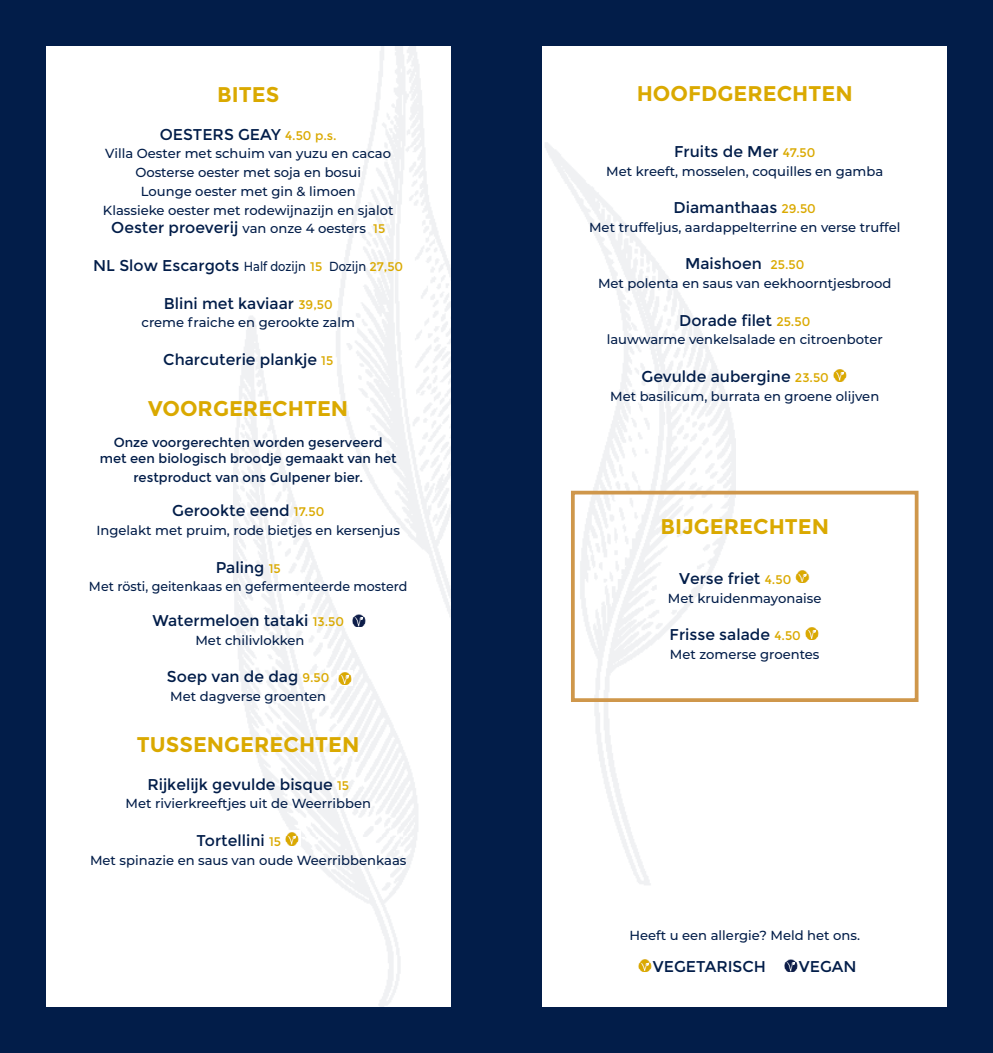
<style>
.page{position:relative;width:993px;height:1053px;background:#fff}
.page>*{position:absolute;margin:0;border:0;box-sizing:border-box;transform-origin:0 0}
.t1{font:700 21.25px "Montserrat";color:#daa900}
.t2{font:15.62px "Montserrat";color:#021d49}
.t3{font:500 13.12px/18.8px "Montserrat";color:#021d49;text-align:center}
.t4{font:13.12px/15.8px "Montserrat";color:#021d49;text-align:center}
.t5{font:500 13.12px "Montserrat";color:#021d49;scale:.96 1}
.t6{font:500 13.12px "Montserrat";color:#021d49;scale:.88 1}
.s1{font-size:12.5px;color:#daa900}
.s2{font-weight:500;font-size:13.12px}
.s3{font-weight:400;font-size:15.62px}
.s4{font-weight:400;font-size:12.5px;color:#daa900}
</style>
<div class="page">
<div style="left:0;top:0;width:992px;height:1052px;background:#021d49"></div>
<div style="left:46px;top:46px;width:404px;height:960px;background:#fff"></div>
<div style="left:542px;top:46px;width:404px;height:960px;background:#fff"></div>
<img style="left:234px;top:46px;width:216px;height:960px">
<img style="left:833px;top:369px;width:14px;height:13px">
<img style="left:795px;top:570px;width:15px;height:13px">
<img style="left:805px;top:627px;width:14px;height:13px">
<div style="left:570px;top:490px;width:348px;height:212px;border:4px solid #cf974b"></div>
<svg style="left:284px;top:830px;width:16px;height:2px"></svg>
<img style="left:284px;top:832px;width:16px;height:13px">
<img style="left:638px;top:959px;width:14px;height:13px">
<img style="left:784px;top:959px;width:14px;height:13px">
<svg style="left:351px;top:612px;width:15px;height:2px"></svg>
<img style="left:351px;top:614px;width:15px;height:13px">
<svg style="left:351px;top:627px;width:15px;height:1px"></svg>
<svg style="left:337px;top:670px;width:16px;height:2px"></svg>
<img style="left:337px;top:672px;width:16px;height:13px">
<h1 class="t1" style="left:217px;top:82px;width:63px">BITES</h1>
<p class="t2" style="left:160px;top:125px;width:178px">OESTERS GEAY <span class="s1">4.50 p.s.</span></p>
<p class="t3" style="left:103px;top:144px;width:292px">Villa Oester met schuim van yuzu en cacao Oosterse oester met soja en bosui<br>Lounge oester met gin &amp; limoen<br>Klassieke oester met rodewijnazijn en sjalot</p>
<p class="t2" style="left:111px;top:219px;width:275px">Oester proeverij <span class="s2">van onze 4 oesters</span> <span class="s1">15</span></p>
<p class="t6" style="left:93px;top:257px;width:353px"><span class="s3">NL Slow Escargots</span> Half dozijn <span class="s4">15</span> Dozijn <span class="s4">27,50</span></p>
<p class="t2" style="left:164px;top:294px;width:170px">Blini met kaviaar <span class="s1">39,50</span></p>
<p class="t3" style="left:141px;top:313px;width:215px">creme fraiche en gerookte zalm</p>
<p class="t2" style="left:163px;top:350px;width:172px">Charcuterie plankje <span class="s1">15</span></p>
<h1 class="t1" style="left:148px;top:395px;width:201px">VOORGERECHTEN</h1>
<p class="t4" style="left:100px;top:435px;width:298px">Onze voorgerechten worden geserveerd met een biologisch broodje gemaakt van het</p>
<p class="t4" style="left:133px;top:469px;width:231px">restproduct van ons Gulpener bier.</p>
<p class="t2" style="left:172px;top:502px;width:153px">Gerookte eend <span class="s1">17.50</span></p>
<p class="t3" style="left:96px;top:520px;width:305px">Ingelakt met pruim, rode bietjes en kersenjus</p>
<p class="t2" style="left:216px;top:558px;width:66px">Paling <span class="s1">15</span></p>
<p class="t5" style="left:89px;top:577px;width:333px">Met rösti, geitenkaas en gefermenteerde mosterd</p>
<p class="t2" style="left:152px;top:611px;width:193px">Watermeloen tataki <span class="s1">13.50</span></p>
<p class="t3" style="left:195px;top:630px;width:111px">Met chilivlokken</p>
<p class="t2" style="left:167px;top:667px;width:164px">Soep van de dag <span class="s1">9.50</span></p>
<p class="t3" style="left:170px;top:686px;width:157px">Met dagverse groenten</p>
<h1 class="t1" style="left:137px;top:731px;width:224px">TUSSENGERECHTEN</h1>
<p class="t2" style="left:147px;top:775px;width:203px">Rijkelijk gevulde bisque <span class="s1">15</span></p>
<p class="t3" style="left:125px;top:793px;width:247px">Met rivierkreeftjes uit de Weerribben</p>
<p class="t2" style="left:196px;top:831px;width:86px">Tortellini <span class="s1">15</span></p>
<p class="t3" style="left:90px;top:850px;width:318px">Met spinazie en saus van oude Weerribbenkaas</p>
<h1 class="t1" style="left:636px;top:81px;width:217px">HOOFDGERECHTEN</h1>
<p class="t2" style="left:673px;top:142px;width:143px">Fruits de Mer <span class="s1">47.50</span></p>
<p class="t3" style="left:606px;top:161px;width:278px">Met kreeft, mosselen, coquilles en gamba</p>
<p class="t2" style="left:673px;top:198px;width:144px">Diamanthaas <span class="s1">29.50</span></p>
<p class="t3" style="left:589px;top:217px;width:312px">Met truffeljus, aardappelterrine en verse truffel</p>
<p class="t2" style="left:684px;top:255px;width:121px">Maishoen <span class="s1">25.50</span></p>
<p class="t3" style="left:597px;top:273px;width:295px">Met polenta en saus van eekhoorntjesbrood</p>
<p class="t2" style="left:679px;top:311px;width:133px">Dorade filet <span class="s1">25.50</span></p>
<p class="t3" style="left:606px;top:330px;width:277px">lauwwarme venkelsalade en citroenboter</p>
<p class="t2" style="left:641px;top:367px;width:189px">Gevulde aubergine <span class="s1">23.50</span></p>
<p class="t3" style="left:610px;top:386px;width:270px">Met basilicum, burrata en groene olijven</p>
<h1 class="t1" style="left:660px;top:513px;width:170px">BIJGERECHTEN</h1>
<p class="t2" style="left:679px;top:569px;width:114px">Verse friet <span class="s1">4.50</span></p>
<p class="t3" style="left:667px;top:588px;width:155px">Met kruidenmayonaise</p>
<p class="t2" style="left:669px;top:625px;width:133px">Frisse salade <span class="s1">4.50</span></p>
<p class="t3" style="left:669px;top:644px;width:151px">Met zomerse groentes</p>
<p class="t3" style="left:629px;top:925px;width:232px">Heeft u een allergie? Meld het ons.</p>
<p class="t2" style="left:652px;top:956px;width:115px">VEGETARISCH</p>
<p class="t2" style="left:798px;top:956px;width:59px">VEGAN</p>
</div>
